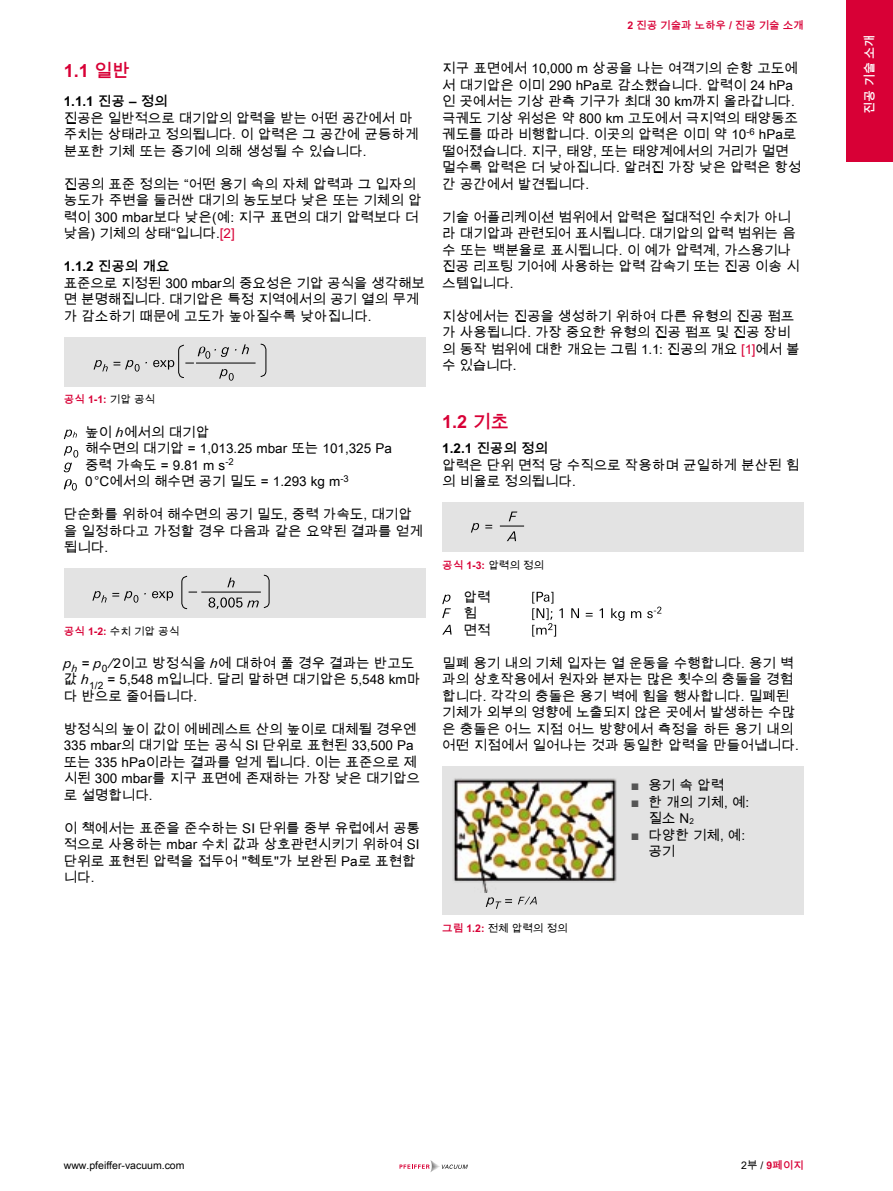
<style>
.page{position:relative;width:893px;height:1191px;background:#fff}
.page>*{position:absolute;margin:0;border:0;box-sizing:border-box;transform-origin:0 0}
.t1{font:700 18px "Arial Unicode MS";color:#d80036}
.t2{font:13.5px/16.5px "Arial Unicode MS";color:#000}
.t3{font:700 13.5px "Arial Unicode MS";color:#000}
.t4{font:700 12px "Arial Unicode MS";color:#fff}
.t5{font:700 10.5px "Arial Unicode MS";color:#d80036}
.t6{font:10.5px "Arial Unicode MS";color:#000}
.s1{color:#d80036}
.s2{font-weight:400;color:#000}
.s3{font-family:"Univers Next W1 G";font-style:italic}
.s4{color:#565656}
.s5{font-weight:700;color:#d80036}
</style>
<div class="page">
<svg style="left:400px;top:1160px;width:68px;height:12px"></svg>
<div style="left:846px;top:0;width:47px;height:162px;background:#d80036"></div>
<div style="left:64px;top:337px;width:361px;height:50px;background:#e3e3e3"></div>
<svg style="left:260px;top:343px;width:7px;height:34px"></svg>
<hr style="left:196px;top:363px;width:60px;height:1px;background:#000">
<svg style="left:94px;top:344px;width:155px;height:36px"></svg>
<svg style="left:64px;top:429px;width:13px;height:10px"></svg>
<svg style="left:64px;top:446px;width:14px;height:26px"></svg>
<svg style="left:64px;top:479px;width:13px;height:11px"></svg>
<div style="left:64px;top:568px;width:361px;height:50px;background:#e3e3e3"></div>
<svg style="left:209px;top:574px;width:61px;height:35px"></svg>
<svg style="left:92px;top:591px;width:81px;height:11px"></svg>
<hr style="left:201px;top:591px;width:60px;height:1px;background:#000">
<svg style="left:181px;top:575px;width:16px;height:34px"></svg>
<div style="left:442px;top:502px;width:362px;height:50px;background:#e3e3e3"></div>
<svg style="left:471px;top:523px;width:21px;height:9px"></svg>
<svg style="left:500px;top:511px;width:24px;height:30px"></svg>
<svg style="left:442px;top:594px;width:9px;height:24px"></svg>
<svg style="left:442px;top:625px;width:10px;height:9px"></svg>
<svg style="left:532px;top:592px;width:129px;height:44px"></svg>
<div style="left:442px;top:766px;width:362px;height:149px;background:#e3e3e3"></div>
<img style="left:453px;top:778px;width:164px;height:114px">
<svg style="left:486px;top:896px;width:51px;height:12px"></svg>
<h1 class="t1" style="left:64px;top:57px;width:68px">1.1 일반</h1>
<p class="t3" style="left:64px;top:92px;width:105px">1.1.1 진공 – 정의</p>
<p class="t2" style="left:64px;top:110px;width:356px">진공은 일반적으로 대기압의 압력을 받는 어떤 공간에서 마 주치는 상태라고 정의됩니다. 이 압력은 그 공간에 균등하게 분포한 기체 또는 증기에 의해 생성될 수 있습니다.</p>
<p class="t2" style="left:64px;top:176px;width:359px">진공의 표준 정의는 “어떤 용기 속의 자체 압력과 그 입자의 농도가 주변을 둘러싼 대기의 농도보다 낮은 또는 기체의 압 력이 300 mbar보다 낮은(예: 지구 표면의 대기 압력보다 더 낮음) 기체의 상태“입니다.<span class="s1">[2]</span></p>
<p class="t3" style="left:64px;top:257px;width:107px">1.1.2 진공의 개요</p>
<p class="t2" style="left:64px;top:275px;width:363px">표준으로 지정된 300 mbar의 중요성은 기압 공식을 생각해보 면 분명해집니다. 대기압은 특정 지역에서의 공기 열의 무게 가 감소하기 때문에 고도가 높아질수록 낮아집니다.</p>
<p class="t5" style="left:64px;top:392px;width:93px">공식 1-1: <span class="s2">기압 공식</span></p>
<p class="t2" style="left:85px;top:423px;width:308px">높이 <span class="s3">h</span>에서의 대기압<br>해수면의 대기압 = 1,013.25 mbar 또는 101,325 Pa 중력 가속도 = 9.81 m s<sup>-2<br></sup>0°C에서의 해수면 공기 밀도 = 1.293 kg m<sup>-3</sup></p>
<p class="t2" style="left:64px;top:506px;width:361px">단순화를 위하여 해수면의 공기 밀도, 중력 가속도, 대기압 을 일정하다고 가정할 경우 다음과 같은 요약된 결과를 얻게 됩니다.</p>
<p class="t5" style="left:64px;top:623px;width:117px">공식 1-2: <span class="s2">수치 기압 공식</span></p>
<p class="t2" style="left:64px;top:654px;width:358px"><span class="s3">p</span><sub>h</sub> = <span class="s3">p</span><sub>0</sub><span class="s3">/</span>2이고 방정식을 <span class="s3">h</span>에 대하여 풀 경우 결과는 반고도 값 <span class="s3">h</span><sub>1/2</sub> = 5,548 m입니다. 달리 말하면 대기압은 5,548 km마 다 반으로 줄어듭니다.</p>
<p class="t2" style="left:64px;top:720px;width:358px">방정식의 높이 값이 에베레스트 산의 높이로 대체될 경우엔<br>335 mbar의 대기압 또는 공식 SI 단위로 표현된 33,500 Pa 또는 335 hPa이라는 결과를 얻게 됩니다. 이는 표준으로 제 시된 300 mbar를 지구 표면에 존재하는 가장 낮은 대기압으 로 설명합니다.</p>
<p class="t2" style="left:64px;top:819px;width:358px">이 책에서는 표준을 준수하는 SI 단위를 중부 유럽에서 공통 적으로 사용하는 mbar 수치 값과 상호관련시키기 위하여 SI 단위로 표현된 압력을 접두어 "헥토"가 보완된 Pa로 표현합 니다.</p>
<p class="t5" style="left:627px;top:17px;width:178px">2 진공 기술과 노하우 / 진공 기술 소개</p>
<p class="t2" style="left:442px;top:60px;width:361px">지구 표면에서 10,000 m 상공을 나는 여객기의 순항 고도에 서 대기압은 이미 290 hPa로 감소했습니다. 압력이 24 hPa 인 곳에서는 기상 관측 기구가 최대 30 km까지 올라갑니다. 극궤도 기상 위성은 약 800 km 고도에서 극지역의 태양동조 궤도를 따라 비행합니다. 이곳의 압력은 이미 약 10<sup>-6</sup> hPa로 떨어졌습니다. 지구, 태양, 또는 태양계에서의 거리가 멀면 멀수록 압력은 더 낮아집니다. 알려진 가장 낮은 압력은 항성 간 공간에서 발견됩니다.</p>
<p class="t2" style="left:442px;top:209px;width:359px">기술 어플리케이션 범위에서 압력은 절대적인 수치가 아니 라 대기압과 관련되어 표시됩니다. 대기압의 압력 범위는 음 수 또는 백분율로 표시됩니다. 이 예가 압력계, 가스용기나 진공 리프팅 기어에 사용하는 압력 감속기 또는 진공 이송 시 스템입니다.</p>
<p class="t2" style="left:442px;top:308px;width:359px">지상에서는 진공을 생성하기 위하여 다른 유형의 진공 펌프 가 사용됩니다. 가장 중요한 유형의 진공 펌프 및 진공 장비 의 동작 범위에 대한 개요는 그림 1.1: 진공의 개요 <span class="s1">[1]</span>에서 볼 수 있습니다.</p>
<h1 class="t1" style="left:442px;top:408px;width:68px">1.2 기초</h1>
<p class="t3" style="left:442px;top:438px;width:107px">1.2.1 진공의 정의</p>
<p class="t2" style="left:442px;top:456px;width:359px">압력은 단위 면적 당 수직으로 작용하며 균일하게 분산된 힘 의 비율로 정의됩니다.</p>
<p class="t5" style="left:442px;top:557px;width:103px">공식 1-3: <span class="s2">압력의 정의</span></p>
<p class="t2" style="left:463px;top:588px;width:29px">압력 힘 면적</p>
<p class="t2" style="left:442px;top:654px;width:358px">밀폐 용기 내의 기체 입자는 열 운동을 수행합니다. 용기 벽 과의 상호작용에서 원자와 분자는 많은 횟수의 충돌을 경험 합니다. 각각의 충돌은 용기 벽에 힘을 행사합니다. 밀폐된 기체가 외부의 영향에 노출되지 않은 곳에서 발생하는 수많 은 충돌은 어느 지점 어느 방향에서 측정을 하든 용기 내의 어떤 지점에서 일어나는 것과 동일한 압력을 만들어냅니다.</p>
<p class="t2" style="left:631px;top:777px;width:94px"><span class="s4">■</span> 용기 속 압력</p>
<p class="t2" style="left:648px;top:793px;width:102px;text-indent:-17px"><span class="s4">■</span> 한 개의 기체, 예: 질소 N<sub>2</sub></p>
<p class="t2" style="left:648px;top:826px;width:98px;text-indent:-17px"><span class="s4">■</span> 다양한 기체, 예: 공기</p>
<p class="t6" style="left:442px;top:920px;width:127px"><span class="s5">그림 1.2:</span> 전체 압력의 정의</p>
<p class="t4" style="left:861px;top:114px;width:80px;rotate:-90deg">진공 기술 소개</p>
<p class="t6" style="left:64px;top:1157px;width:122px">www.pfeiffer-vacuum.com</p>
<p class="t5" style="left:741px;top:1157px;width:64px"><span class="s2">2부 /</span> 9페이지</p>
</div>
